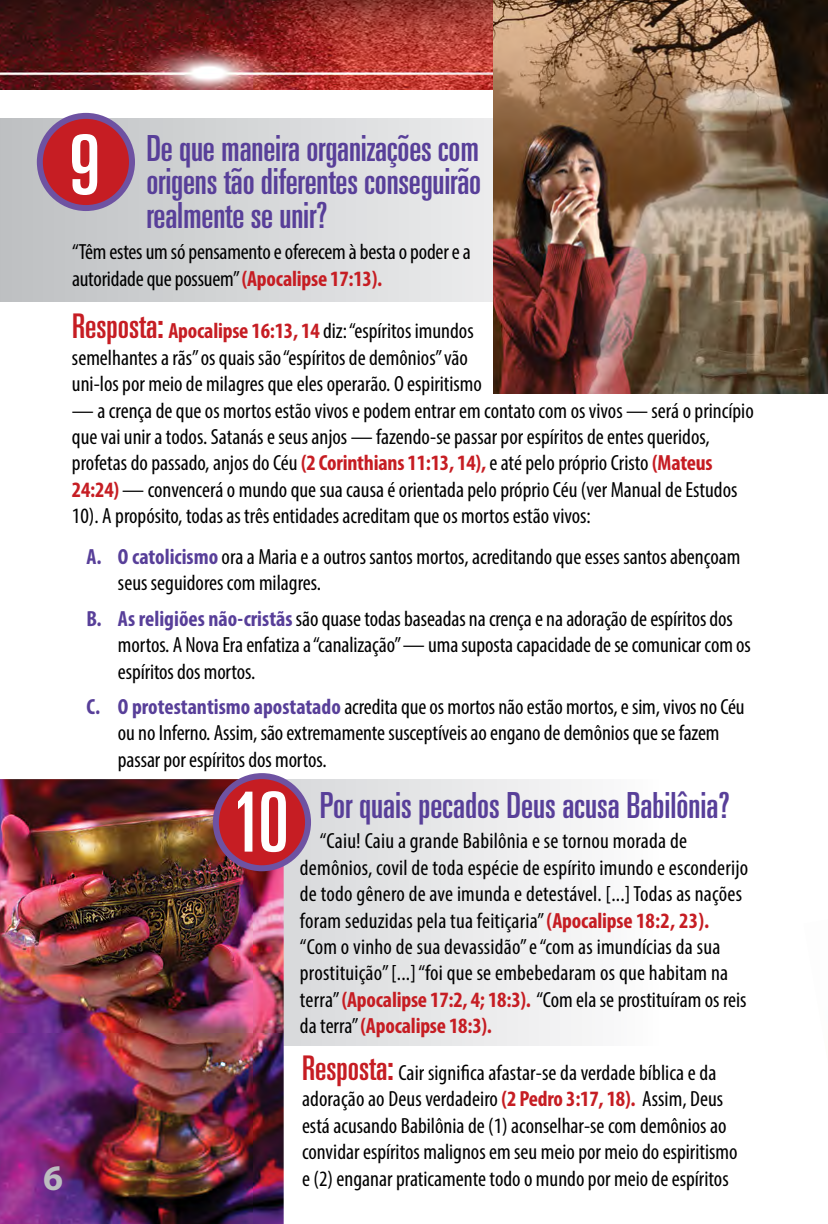
<style>
.page{position:relative;width:828px;height:1224px;background:#fff}
.page>*{position:absolute;margin:0;border:0;box-sizing:border-box;transform-origin:0 0}
.t1{font:ultra-condensed 83px "Univers";color:#fff}
.t2{font:ultra-condensed 36px/34px "Univers";letter-spacing:-.005em;color:#583f99;text-align:justify}
.t3{font:700 36px "Myriad Pro";color:#bcbec0}
.t4{font:condensed 22px/26.4px "Myriad Pro";color:#000}
.s1{font-weight:700;color:#c61d23}
.s2{font-family:"Univers";font-stretch:ultra-condensed;font-size:34px;color:#c61d23}
.s3{font-weight:700;color:#583f99}
</style>
<div class="page">
<svg style="left:284px;top:779px;width:298px;height:267px"></svg>
<img style="left:0;top:779px;width:284px;height:445px">
<img style="left:0;top:0;width:493px;height:90px">
<div style="left:216px;top:776px;width:92px;height:92px;background:#c61d23;border-radius:50%"></div>
<div style="left:213px;top:773px;width:98px;height:98px;border:6px solid #6e52a2;border-radius:50%"></div>
<svg style="left:0;top:119px;width:493px;height:183px;background:#d5d6d8"></svg>
<div style="left:40px;top:116px;width:92px;height:92px;background:#c61d23;border-radius:50%"></div>
<div style="left:37px;top:113px;width:98px;height:98px;border:6px solid #6e52a2;border-radius:50%"></div>
<img style="left:493px;top:0;width:335px;height:394px">
<h1 class="t1" style="left:69px;top:118px;width:32px">9</h1>
<h2 class="t2" style="left:146px;top:131px;width:336px">De que maneira organizações com origens tão diferentes conseguirão realmente se unir?</h2>
<p class="t4" style="left:72px;top:238px;width:400px">“Têm estes um só pensamento e oferecem à besta o poder e a autoridade que possuem” <span class="s1">(Apocalipse 17:13).</span></p>
<p class="t4" style="left:72px;top:318px;width:412px"><span class="s2">Resposta:</span> <span class="s1">Apocalipse 16:13, 14</span> diz: “espíritos imundos semelhantes a rãs” os quais são “espíritos de demônios” vão uni-los por meio de milagres que eles operarão. O espiritismo</p>
<p class="t4" style="left:72px;top:397px;width:683px">— a crença de que os mortos estão vivos e podem entrar em contato com os vivos — será o princípio que vai unir a todos. Satanás e seus anjos — fazendo-se passar por espíritos de entes queridos, profetas do passado, anjos do Céu <span class="s1">(2 Corinthians 11:13, 14),</span> e até pelo próprio Cristo <span class="s1">(Mateus 24:24)</span> — convencerá o mundo que sua causa é orientada pelo próprio Céu (ver Manual de Estudos 10). A propósito, todas as três entidades acreditam que os mortos estão vivos:</p>
<p class="t4" style="left:118px;top:543px;width:624px;text-indent:-32px"><span class="s3">A. O catolicismo</span> ora a Maria e a outros santos mortos, acreditando que esses santos abençoam seus seguidores com milagres.</p>
<p class="t4" style="left:118px;top:605px;width:634px;text-indent:-32px"><span class="s3">B. As religiões não-cristãs</span> são quase todas baseadas na crença e na adoração de espíritos dos mortos. A Nova Era enfatiza a “canalização” — uma suposta capacidade de se comunicar com os espíritos dos mortos.</p>
<p class="t4" style="left:118px;top:693px;width:628px;text-indent:-32px"><span class="s3">C. O protestantismo apostatado</span> acredita que os mortos não estão mortos, e sim, vivos no Céu ou no Inferno. Assim, são extremamente susceptíveis ao engano de demônios que se fazem passar por espíritos dos mortos.</p>
<h1 class="t1" style="left:231px;top:775px;width:59px">10</h1>
<h2 class="t2" style="left:320px;top:788px;width:411px">Por quais pecados Deus acusa Babilônia?</h2>
<p class="t4" style="left:300px;top:828px;width:450px;text-indent:20px">“Caiu! Caiu a grande Babilônia e se tornou morada de demônios, covil de toda espécie de espírito imundo e esconderijo de todo gênero de ave imunda e detestável. [...] Todas as nações foram seduzidas pela tua feitiçaria” <span class="s1">(Apocalipse 18:2, 23). </span>“Com o vinho de sua devassidão” e “com as imundícias da sua prostituição” [...] “foi que se embebedaram os que habitam na terra” <span class="s1">(Apocalipse 17:2, 4; 18:3).</span> “Com ela se prostituíram os reis da terra” <span class="s1">(Apocalipse 18:3).</span></p>
<p class="t4" style="left:302px;top:1059px;width:437px"><span class="s2">Resposta:</span> Cair significa afastar-se da verdade bíblica e da adoração ao Deus verdadeiro <span class="s1">(2 Pedro 3:17, 18).</span> Assim, Deus está acusando Babilônia de (1) aconselhar-se com demônios ao convidar espíritos malignos em seu meio por meio do espiritismo</p>
<h2 class="t3" style="left:43px;top:1155px;width:21px">6</h2>
<p class="t4" style="left:302px;top:1165px;width:428px">e (2) enganar praticamente todo o mundo por meio de espíritos</p>
</div>
